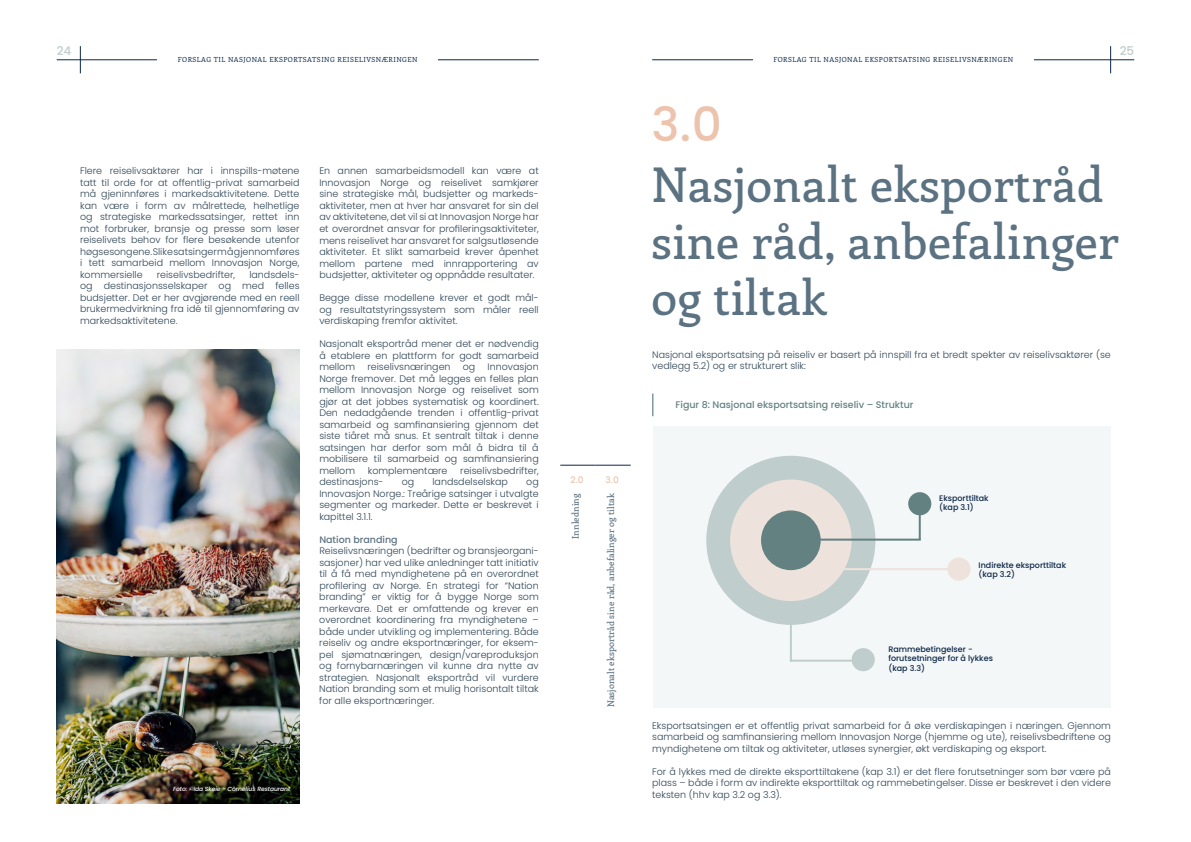
<style>
.page{position:relative;width:1191px;height:842px;background:#fff}
.page>*{position:absolute;margin:0;border:0;box-sizing:border-box;transform-origin:0 0}
.t1{font:500 47px/56.4px "Enriqueta";letter-spacing:.01em;color:#5b7282}
.t2{font:500 47px "Poppins";color:#edc3ad}
.t3{font:500 12px "Poppins";color:#bfcdcd}
.t4{font:300 9.5px/11.5px "Poppins";color:#2e4555;text-align:justify}
.t5{font:500 9.5px "Poppins";color:#638181}
.t6{font:500 9.5px "Poppins";color:#5b7282}
.t7{font:500 9px "Enriqueta";letter-spacing:.01em;color:#5b7282}
.t8{font:500 9px "Poppins";color:#edc3ad}
.t9{font:500 8px/9.6px "Poppins";color:#0c2749}
.t10{font:7px "Enriqueta";letter-spacing:.07em;color:#0c2749}
.t11{font:italic 500 6px "Poppins";letter-spacing:-.01em;color:#fff}
</style>
<div class="page">
<hr style="left:595px;top:465px;width:35px;height:1px;background:#0c2749">
<hr style="left:652px;top:60px;width:482px;height:1px;background:#0c2749">
<svg style="left:1110px;top:46px;width:1px;height:27px"></svg>
<div style="left:753px;top:55px;width:280px;height:18px;background:#fff"></div>
<hr style="left:57px;top:60px;width:482px;height:1px;background:#0c2749">
<hr style="left:560px;top:465px;width:35px;height:1px;background:#0c2749">
<svg style="left:80px;top:46px;width:1px;height:27px"></svg>
<div style="left:157px;top:55px;width:281px;height:18px;background:#fff"></div>
<div style="left:653px;top:426px;width:457px;height:281px;background:#f4f7f7"></div>
<div style="left:706px;top:456px;width:169px;height:169px;background:#bfcdcd;border-radius:50%"></div>
<div style="left:730px;top:479px;width:121px;height:122px;background:#ede2dc;border-radius:50%"></div>
<div style="left:761px;top:510px;width:59px;height:60px;background:#638181;border-radius:50%"></div>
<div style="left:908px;top:492px;width:23px;height:23px;background:#638181;border-radius:50%"></div>
<div style="left:851px;top:648px;width:23px;height:23px;background:#bfcdcd;border-radius:50%"></div>
<hr style="left:783px;top:539px;width:137px;height:2px;background:#638181">
<hr style="left:918px;top:505px;width:2px;height:35px;background:#638181">
<hr style="left:790px;top:612px;width:2px;height:50px;background:#bfcdcd">
<hr style="left:790px;top:660px;width:62px;height:2px;background:#bfcdcd">
<div style="left:947px;top:558px;width:23px;height:23px;background:#ede2dc;border-radius:50%"></div>
<hr style="left:818px;top:568px;width:141px;height:2px;background:#ede2dc">
<img style="left:57px;top:349px;width:242px;height:455px">
<svg style="left:652px;top:393px;width:1px;height:23px"></svg>
<p class="t3" style="left:57px;top:44px;width:16px">24</p>
<p class="t10" style="left:178px;top:55px;width:241px">FORSLAG TIL NASJONAL EKSPORTSATSING REISELIVSNÆRINGEN</p>
<p class="t4" style="left:80px;top:165px;width:221px">Flere reiselivsaktører har i innspills-møtene tatt til orde for at offentlig-privat samarbeid må gjeninnføres i markedsaktivitetene. Dette kan være i form av målrettede, helhetlige og strategiske markedssatsinger, rettet inn mot forbruker, bransje og presse som løser reiselivets behov for flere besøkende utenfor høgsesongene. Slike satsinger må gjennomføres i tett samarbeid mellom Innovasjon Norge, kommersielle</p>
<p class="t4" style="left:157px;top:269px;width:80px">reiselivsbedrifter,</p>
<p class="t4" style="left:80px;top:269px;width:221px;text-indent:169px">landsdels&shy;og destinasjonsselskaper og med felles budsjetter. Det er her avgjørende med en reell brukermedvirkning fra idé til gjennomføring av markedsaktivitetene.</p>
<p class="t4" style="left:319px;top:165px;width:221px">En annen samarbeidsmodell kan være at Innovasjon Norge og reiselivet samkjører sine strategiske mål, budsjetter og markeds&shy;aktiviteter, men at hver har ansvaret for sin del av aktivitetene, det vil si at Innovasjon Norge har et overordnet ansvar for profileringsaktiviteter, mens reiselivet har ansvaret for salgsutløsende aktiviteter. Et slikt samarbeid krever åpenhet mellom partene med innrapportering av budsjetter, aktiviteter og oppnådde resultater.</p>
<p class="t4" style="left:319px;top:292px;width:221px">Begge disse modellene krever et godt mål&shy;og resultatstyringssystem som måler reell verdiskaping fremfor aktivitet.</p>
<p class="t4" style="left:319px;top:338px;width:221px">Nasjonalt eksportråd mener det er nødvendig å etablere en plattform for godt samarbeid mellom</p>
<p class="t4" style="left:319px;top:361px;width:221px;text-indent:168px">Innovasjon Norge fremover. Det må legges en felles plan mellom Innovasjon Norge og reiselivet som gjør at det jobbes systematisk og koordinert.<br>Den nedadgående trenden i offentlig-privat samarbeid og samfinansiering gjennom det siste tiåret må snus. Et sentralt tiltak i denne satsingen har derfor som mål å bidra til å mobilisere til samarbeid og samfinansiering mellom</p>
<p class="t4" style="left:367px;top:361px;width:85px">reiselivsnæringen</p>
<p class="t4" style="left:463px;top:361px;width:14px">og</p>
<p class="t4" style="left:368px;top:465px;width:81px">komplementære</p>
<p class="t4" style="left:460px;top:465px;width:80px">reiselivsbedrifter,</p>
<p class="t4" style="left:319px;top:476px;width:66px">destinasjons-</p>
<p class="t4" style="left:402px;top:476px;width:14px">og</p>
<p class="t4" style="left:432px;top:476px;width:77px">landsdelselskap</p>
<p class="t4" style="left:319px;top:476px;width:221px;text-indent:207px">og Innovasjon Norge.: Treårige satsinger i utvalgte segmenter og markeder. Dette er beskrevet i kapittel 3.1.1.</p>
<p class="t6" style="left:319px;top:534px;width:80px">Nation branding</p>
<p class="t4" style="left:319px;top:545px;width:221px">Reiselivsnæringen (bedrifter og bransjeorgani&shy;sasjoner) har ved ulike anledninger tatt initiativ til å få med myndighetene på en overordnet profilering av Norge. En strategi for “Nation branding” er viktig for å bygge Norge som merkevare. Det er omfattende og krever en overordnet koordinering fra myndighetene – både under utvikling og implementering. Både reiseliv og andre eksportnæringer, for eksem&shy;pel sjømatnæringen, design/vareproduksjon og fornybarnæringen vil kunne dra nytte av strategien. Nasjonalt eksportråd vil vurdere Nation branding som et mulig horisontalt tiltak for alle eksportnæringer.</p>
<p class="t11" style="left:173px;top:785px;width:119px">Foto: ©Ida Skeie - Cornelius Restaurant</p>
<p class="t10" style="left:773px;top:55px;width:241px">FORSLAG TIL NASJONAL EKSPORTSATSING REISELIVSNÆRINGEN</p>
<p class="t3" style="left:1119px;top:44px;width:16px">25</p>
<h1 class="t2" style="left:651px;top:97px;width:72px">3.0</h1>
<h1 class="t1" style="left:651px;top:156px;width:469px">Nasjonalt eksportråd sine råd, anbefalinger og tiltak</h1>
<p class="t4" style="left:652px;top:349px;width:460px">Nasjonal eksportsatsing på reiseliv er basert på innspill fra et bredt spekter av reiselivsaktører (se vedlegg 5.2) og er strukturert slik:</p>
<p class="t5" style="left:675px;top:400px;width:239px">Figur 8: Nasjonal eksportsatsing reiseliv – Struktur</p>
<p class="t8" style="left:605px;top:475px;width:15px">3.0</p>
<p class="t7" style="left:605px;top:707px;width:215px;rotate:-90deg">Nasjonalt eksportråd sine råd, anbefalinger og tiltak</p>
<p class="t8" style="left:570px;top:475px;width:15px">2.0</p>
<p class="t7" style="left:569px;top:539px;width:47px;rotate:-90deg">Innledning</p>
<p class="t9" style="left:939px;top:493px;width:51px">Eksporttiltak (kap 3.1)</p>
<p class="t9" style="left:978px;top:560px;width:89px">Indirekte eksporttiltak (kap 3.2)</p>
<p class="t9" style="left:888px;top:644px;width:106px">Rammebetingelser - forutsetninger for å lykkes (kap 3.3)</p>
<p class="t4" style="left:652px;top:720px;width:460px">Eksportsatsingen er et offentlig privat samarbeid for å øke verdiskapingen i næringen. Gjennom samarbeid og samfinansiering mellom Innovasjon Norge (hjemme og ute), reiselivsbedriftene og myndighetene om tiltak og aktiviteter, utløses synergier, økt verdiskaping og eksport.</p>
<p class="t4" style="left:652px;top:766px;width:460px">For å lykkes med de direkte eksporttiltakene (kap 3.1) er det flere forutsetninger som bør være på plass – både i form av indirekte eksporttiltak og rammebetingelser. Disse er beskrevet i den videre teksten (hhv kap 3.2 og 3.3).</p>
</div>
